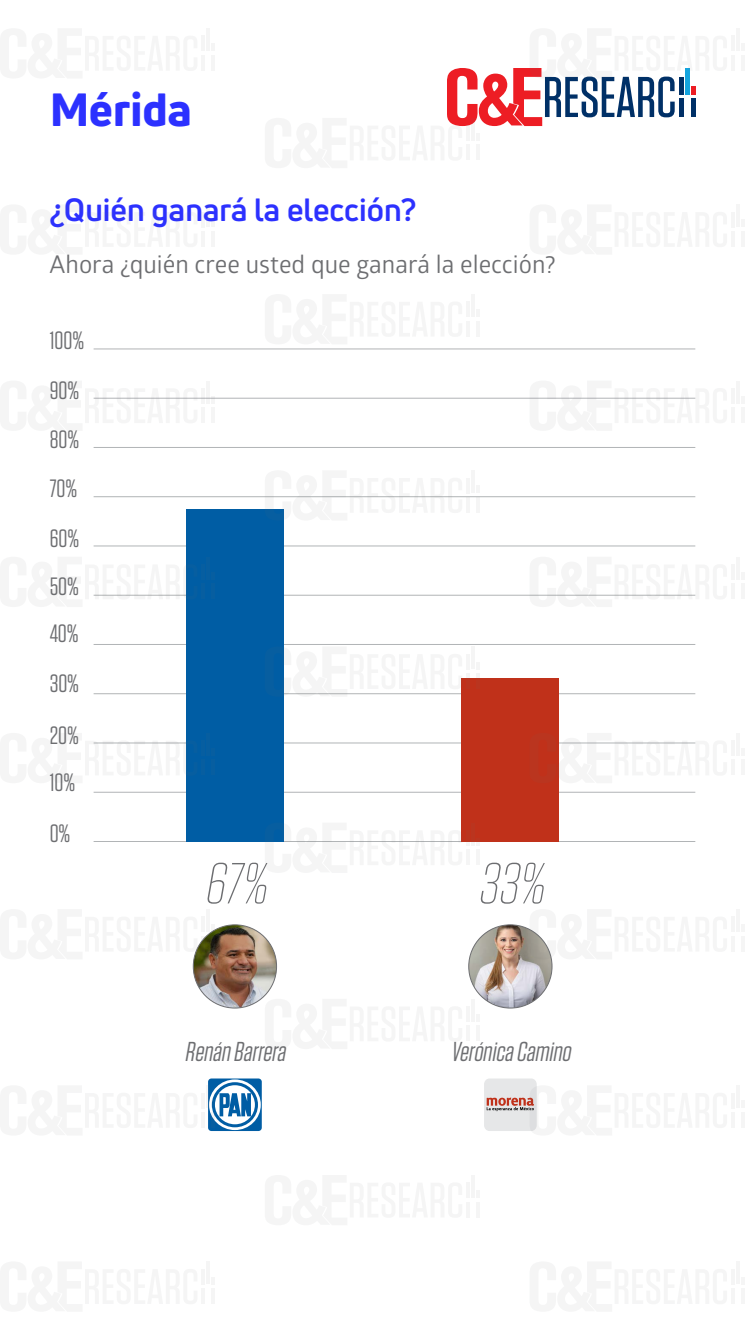
<style>
.page{position:relative;width:745px;height:1340px;background:#fff}
.page>*{position:absolute;margin:0;border:0;box-sizing:border-box;transform-origin:0 0}
.t1{font:italic 200 57.75px "Tungsten";color:#6d6e71}
.t2{font:800 45.5px "Uni Neue";color:#2c31ff}
.t3{font:700 31.5px "Uni Neue";color:#2c31ff}
.t4{font:italic 27.3px "Tungsten";color:#6d6e71}
.t5{font:25.03px/49.7px "Tungsten";color:#6d6e71}
.t6{font:24.5px "Glober";color:#6d6e71}
</style>
<div class="page">
<hr style="left:93px;top:841px;width:601px;height:1px;background:#b1b4b6">
<hr style="left:93px;top:595px;width:601px;height:1px;background:#b1b4b6">
<hr style="left:93px;top:644px;width:601px;height:1px;background:#b1b4b6">
<hr style="left:93px;top:742px;width:601px;height:1px;background:#b1b4b6">
<hr style="left:93px;top:693px;width:601px;height:1px;background:#b1b4b6">
<hr style="left:93px;top:496px;width:601px;height:1px;background:#b1b4b6">
<hr style="left:93px;top:545px;width:601px;height:1px;background:#b1b4b6">
<hr style="left:93px;top:447px;width:601px;height:1px;background:#b1b4b6">
<hr style="left:93px;top:791px;width:601px;height:1px;background:#b1b4b6">
<div style="left:186px;top:509px;width:97px;height:333px;background:#005da4"></div>
<div style="left:461px;top:678px;width:97px;height:164px;background:#c0311a"></div>
<hr style="left:93px;top:398px;width:601px;height:1px;background:#b1b4b6">
<hr style="left:93px;top:348px;width:601px;height:1px;background:#b1b4b6">
<div style="left:483px;top:1078px;width:53px;height:52px;background:#e6e7e8;border-radius:6px"></div>
<svg style="left:208px;top:1078px;width:53px;height:52px"></svg>
<img style="left:193px;top:924px;width:83px;height:84px;border-radius:42px">
<img style="left:468px;top:924px;width:83px;height:84px;border-radius:42px">
<hr style="left:206px;top:28px;width:4px;height:23px;background:#f5f5f5">
<hr style="left:201px;top:36px;width:4px;height:15px;background:#f5f5f5">
<hr style="left:201px;top:55px;width:4px;height:16px;background:#f5f5f5">
<hr style="left:211px;top:55px;width:4px;height:16px;background:#f5f5f5">
<hr style="left:206px;top:204px;width:4px;height:23px;background:#f5f5f5">
<hr style="left:201px;top:212px;width:4px;height:15px;background:#f5f5f5">
<hr style="left:201px;top:231px;width:4px;height:16px;background:#f5f5f5">
<hr style="left:211px;top:231px;width:4px;height:16px;background:#f5f5f5">
<svg style="left:93px;top:397px;width:104px;height:2px"></svg>
<hr style="left:201px;top:407px;width:4px;height:16px;background:#f5f5f5">
<hr style="left:211px;top:407px;width:4px;height:16px;background:#f5f5f5">
<svg style="left:93px;top:594px;width:93px;height:2px"></svg>
<hr style="left:206px;top:556px;width:4px;height:23px;background:#075ea0">
<hr style="left:201px;top:564px;width:4px;height:15px;background:#075ea0">
<hr style="left:201px;top:583px;width:4px;height:16px;background:#075ea0">
<hr style="left:211px;top:583px;width:4px;height:16px;background:#075ea0">
<svg style="left:93px;top:742px;width:93px;height:2px"></svg>
<hr style="left:206px;top:733px;width:4px;height:22px;background:#075ea0">
<hr style="left:201px;top:740px;width:4px;height:15px;background:#075ea0">
<hr style="left:201px;top:759px;width:4px;height:16px;background:#075ea0">
<hr style="left:211px;top:759px;width:4px;height:16px;background:#075ea0">
<hr style="left:206px;top:909px;width:4px;height:23px;background:#f5f5f5">
<hr style="left:201px;top:916px;width:4px;height:16px;background:#f5f5f5">
<svg style="left:201px;top:936px;width:4px;height:15px"></svg>
<svg style="left:211px;top:935px;width:4px;height:16px"></svg>
<svg style="left:208px;top:1085px;width:1px;height:23px"></svg>
<hr style="left:201px;top:1092px;width:4px;height:16px;background:#f5f5f5">
<svg style="left:209px;top:1079px;width:51px;height:51px"></svg>
<hr style="left:201px;top:1111px;width:4px;height:16px;background:#f5f5f5">
<svg style="left:211px;top:1111px;width:4px;height:16px"></svg>
<hr style="left:206px;top:1261px;width:4px;height:23px;background:#f5f5f5">
<hr style="left:201px;top:1269px;width:4px;height:15px;background:#f5f5f5">
<hr style="left:201px;top:1287px;width:4px;height:16px;background:#f5f5f5">
<hr style="left:211px;top:1287px;width:4px;height:16px;background:#f5f5f5">
<hr style="left:470px;top:294px;width:4px;height:23px;background:#f5f5f5">
<hr style="left:465px;top:302px;width:4px;height:15px;background:#f5f5f5">
<hr style="left:465px;top:321px;width:4px;height:15px;background:#f5f5f5">
<hr style="left:476px;top:321px;width:4px;height:15px;background:#f5f5f5">
<svg style="left:264px;top:496px;width:198px;height:24px"></svg>
<hr style="left:470px;top:470px;width:4px;height:23px;background:#f5f5f5">
<hr style="left:465px;top:478px;width:4px;height:15px;background:#f5f5f5">
<hr style="left:465px;top:497px;width:4px;height:16px;background:#f5f5f5">
<svg style="left:283px;top:646px;width:178px;height:50px"></svg>
<hr style="left:470px;top:646px;width:4px;height:23px;background:#f5f5f5">
<hr style="left:465px;top:654px;width:4px;height:15px;background:#f5f5f5">
<hr style="left:465px;top:849px;width:4px;height:16px;background:#f5f5f5">
<hr style="left:476px;top:849px;width:4px;height:16px;background:#f5f5f5">
<hr style="left:470px;top:998px;width:4px;height:23px;background:#f5f5f5">
<hr style="left:465px;top:1006px;width:4px;height:15px;background:#f5f5f5">
<hr style="left:465px;top:1025px;width:4px;height:16px;background:#f5f5f5">
<hr style="left:476px;top:1025px;width:4px;height:16px;background:#f5f5f5">
<hr style="left:470px;top:1174px;width:4px;height:23px;background:#f5f5f5">
<hr style="left:465px;top:1182px;width:4px;height:15px;background:#f5f5f5">
<hr style="left:465px;top:1201px;width:4px;height:16px;background:#f5f5f5">
<hr style="left:476px;top:1201px;width:4px;height:16px;background:#f5f5f5">
<svg style="left:447px;top:68px;width:249px;height:59px"></svg>
<hr style="left:735px;top:28px;width:4px;height:23px;background:#f5f5f5">
<hr style="left:730px;top:36px;width:4px;height:15px;background:#f5f5f5">
<hr style="left:730px;top:55px;width:4px;height:16px;background:#f5f5f5">
<hr style="left:740px;top:55px;width:4px;height:16px;background:#f5f5f5">
<hr style="left:735px;top:204px;width:4px;height:23px;background:#f5f5f5">
<hr style="left:730px;top:212px;width:4px;height:15px;background:#f5f5f5">
<hr style="left:730px;top:231px;width:4px;height:16px;background:#f5f5f5">
<hr style="left:740px;top:231px;width:4px;height:16px;background:#f5f5f5">
<svg style="left:529px;top:397px;width:167px;height:2px"></svg>
<hr style="left:735px;top:380px;width:4px;height:23px;background:#f5f5f5">
<hr style="left:730px;top:388px;width:4px;height:15px;background:#f5f5f5">
<hr style="left:730px;top:407px;width:4px;height:16px;background:#f5f5f5">
<hr style="left:740px;top:407px;width:4px;height:16px;background:#f5f5f5">
<svg style="left:529px;top:594px;width:167px;height:2px"></svg>
<hr style="left:735px;top:556px;width:4px;height:23px;background:#f5f5f5">
<hr style="left:730px;top:564px;width:4px;height:15px;background:#f5f5f5">
<hr style="left:730px;top:583px;width:4px;height:16px;background:#f5f5f5">
<hr style="left:740px;top:583px;width:4px;height:16px;background:#f5f5f5">
<svg style="left:558px;top:733px;width:138px;height:50px"></svg>
<hr style="left:735px;top:733px;width:4px;height:22px;background:#f5f5f5">
<hr style="left:730px;top:740px;width:4px;height:15px;background:#f5f5f5">
<hr style="left:730px;top:759px;width:4px;height:16px;background:#f5f5f5">
<hr style="left:740px;top:759px;width:4px;height:16px;background:#f5f5f5">
<svg style="left:529px;top:928px;width:23px;height:31px"></svg>
<hr style="left:735px;top:909px;width:4px;height:23px;background:#f5f5f5">
<hr style="left:730px;top:916px;width:4px;height:16px;background:#f5f5f5">
<hr style="left:730px;top:935px;width:4px;height:16px;background:#f5f5f5">
<hr style="left:740px;top:935px;width:4px;height:16px;background:#f5f5f5">
<svg style="left:486px;top:1085px;width:51px;height:46px"></svg>
<hr style="left:735px;top:1085px;width:4px;height:23px;background:#f5f5f5">
<hr style="left:730px;top:1092px;width:4px;height:16px;background:#f5f5f5">
<hr style="left:730px;top:1111px;width:4px;height:16px;background:#f5f5f5">
<hr style="left:740px;top:1111px;width:4px;height:16px;background:#f5f5f5">
<hr style="left:735px;top:1261px;width:4px;height:23px;background:#f5f5f5">
<hr style="left:730px;top:1269px;width:4px;height:15px;background:#f5f5f5">
<hr style="left:730px;top:1287px;width:4px;height:16px;background:#f5f5f5">
<hr style="left:740px;top:1287px;width:4px;height:16px;background:#f5f5f5">
<h2 class="t2" style="left:50px;top:79px;width:143px">Mérida</h2>
<p class="t3" style="left:50px;top:189px;width:368px">¿Quién ganará la elección?</p>
<p class="t6" style="left:50px;top:247px;width:507px">Ahora ¿quién cree usted que ganará la elección?</p>
<p class="t5" style="left:50px;top:316px;width:36px">100%</p>
<p class="t5" style="left:50px;top:365px;width:31px">90%</p>
<p class="t5" style="left:50px;top:415px;width:31px">80%</p>
<p class="t5" style="left:50px;top:464px;width:29px">70%</p>
<p class="t5" style="left:50px;top:514px;width:31px">60%</p>
<p class="t5" style="left:50px;top:562px;width:31px">50%</p>
<p class="t5" style="left:50px;top:609px;width:31px">40%<br>30%</p>
<p class="t5" style="left:50px;top:712px;width:31px;line-height:47.1px">20%<br>10%</p>
<p class="t5" style="left:50px;top:808px;width:22px">0%</p>
<h1 class="t1" style="left:203px;top:854px;width:75px">67%</h1>
<h1 class="t1" style="left:477px;top:854px;width:79px">33%</h1>
<p class="t4" style="left:184px;top:1037px;width:107px">RenánBarrera</p>
<p class="t4" style="left:450px;top:1037px;width:126px">VerónicaCamino</p>
</div>
